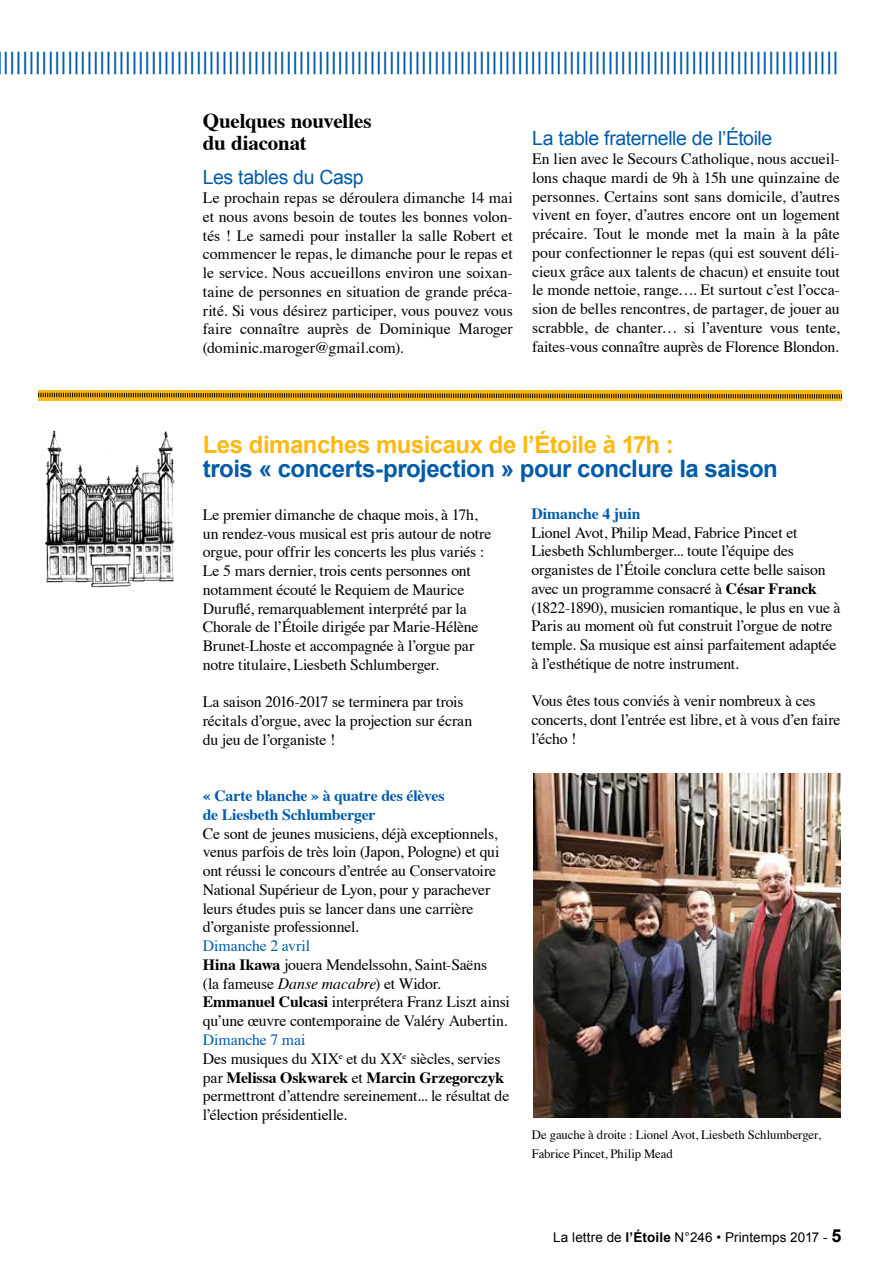
<style>
.page{position:relative;width:893px;height:1263px;background:#fff}
.page>*{position:absolute;margin:0;border:0;box-sizing:border-box;transform-origin:0 0}
.t1{font:24px "Arial";color:#005baa}
.t2{font:700 24px "Arial";letter-spacing:-.02em;color:#005baa}
.t3{font:700 24px "Arial";letter-spacing:-.02em;color:#fdb913}
.t4{font:700 21px/22.5px "Times";letter-spacing:-.01em;color:#000}
.t5{font:19.5px "Arial";letter-spacing:-.02em;color:#005baa}
.t6{font:15.75px/18.8px "Times";letter-spacing:-.015em;color:#000}
.t7{font:700 15.75px/18.8px "Times";letter-spacing:-.01em;color:#005baa}
.t8{font:13.5px "Arial";letter-spacing:.005em;color:#000}
.t9{font:12.75px/18.8px "Times";letter-spacing:-.005em;color:#000}
.s1{font-weight:700}
.s2{color:#005baa}
.s3{font-style:italic}
.s4{font-weight:700;font-size:18px}
</style>
<div class="page">
<div style="left:38px;top:390px;width:804px;height:11px;background:#fdb913"></div>
<svg style="left:38px;top:392px;width:804px;height:7px"></svg>
<img style="left:533px;top:774px;width:308px;height:343px">
<img style="left:45px;top:430px;width:130px;height:162px">
<h1 class="t1" style="left:3px;top:44px;width:837px">||||||||||||||||||||||||||||||||||||||||||||||||||||||||||||||||||||||||||||||||||||||||||||||||||||||||||||||||||||||||||||||||||</h1>
<h2 class="t4" style="left:203px;top:107px;width:170px">Quelques nouvelles du diaconat</h2>
<p class="t5" style="left:203px;top:165px;width:162px">Les tables du Casp</p>
<p class="t6" style="left:203px;top:187px;width:311px;text-align:justify">Le prochain repas se déroulera dimanche 14 mai et nous avons besoin de toutes les bonnes volon&shy;tés ! Le samedi pour installer la salle Robert et commencer le repas, le dimanche pour le repas et le service. Nous accueillons environ une soixan&shy;taine de personnes en situation de grande préca&shy;rité. Si vous désirez participer, vous pouvez vous faire connaître auprès de Dominique Maroger (dominic.maroger@gmail.com).</p>
<p class="t5" style="left:532px;top:126px;width:242px">La table fraternelle de l’Étoile</p>
<p class="t6" style="left:532px;top:148px;width:309px;text-align:justify">En lien avec le Secours Catholique, nous accueil&shy;lons chaque mardi de 9h à 15h une quinzaine de personnes. Certains sont sans domicile, d’autres vivent en foyer, d’autres encore ont un logement précaire. Tout le monde met la main à la pâte pour confectionner le repas (qui est souvent déli&shy;cieux grâce aux talents de chacun) et ensuite tout le monde nettoie, range…. Et surtout c’est l’occa&shy;sion de belles rencontres, de partager, de jouer au scrabble, de chanter… si l’aventure vous tente, faites-vous connaître auprès de Florence Blondon.</p>
<h1 class="t3" style="left:203px;top:428px;width:473px">Les dimanches musicaux de l’étoile à 17h :</h1>
<h1 class="t2" style="left:203px;top:452px;width:576px">trois « concerts-projection » pour conclure la saison</h1>
<p class="t7" style="left:531px;top:502px;width:111px">Dimanche 4 juin</p>
<p class="t6" style="left:531px;top:522px;width:311px">Lionel Avot, Philip Mead, Fabrice Pincet et Liesbeth Schlumberger... toute l’équipe des organistes de l’étoile conclura cette belle saison avec un programme consacré à <span class="s1">César Franck </span>(1822-1890), musicien romantique, le plus en vue à Paris au moment où fut construit l’orgue de notre temple. Sa musique est ainsi parfaitement adaptée à l’esthétique de notre instrument.</p>
<p class="t6" style="left:531px;top:690px;width:311px">Vous êtes tous conviés à venir nombreux à ces concerts, dont l’entrée est libre, et à vous d’en faire l’écho !</p>
<p class="t6" style="left:203px;top:504px;width:290px">Le premier dimanche de chaque mois, à 17h, un rendez-vous musical est pris autour de notre orgue, pour offrir les concerts les plus variés :<br>Le 5 mars dernier, trois cents personnes ont notamment écouté le Requiem de Maurice Duruflé, remarquablement interprété par la Chorale de l’étoile dirigée par Marie-Hélène Brunet-Lhoste et accompagnée à l’orgue par notre titulaire, Liesbeth Schlumberger.</p>
<p class="t6" style="left:203px;top:691px;width:271px">La saison 2016-2017 se terminera par trois récitals d’orgue, avec la projection sur écran du jeu de l’organiste !</p>
<p class="t7" style="left:203px;top:785px;width:243px">« Carte blanche » à quatre des élèves de Liesbeth Schlumberger</p>
<p class="t6" style="left:203px;top:823px;width:298px">Ce sont de jeunes musiciens, déjà exceptionnels, venus parfois de très loin (Japon, Pologne) et qui ont réussi le concours d’entrée au Conservatoire National Supérieur de Lyon, pour y parachever leurs études puis se lancer dans une carrière d’organiste professionnel.</p>
<p class="t6" style="left:203px;top:935px;width:309px"><span class="s2">Dimanche 2 avril<br></span><span class="s1">Hina Ikawa</span> jouera Mendelssohn, Saint-Saëns<br>(la fameuse <span class="s3">Danse macabre</span>) et Widor.<br><span class="s1">Emmanuel Culcasi</span> interprétera Franz Liszt ainsi qu’une œuvre contemporaine de Valéry Aubertin.</p>
<p class="t6" style="left:203px;top:1029px;width:308px"><span class="s2">Dimanche 7 mai<br></span>Des musiques du XIX<sup>e</sup> et du XX<sup>e</sup> siècles, servies par <span class="s1">Melissa Oskwarek</span> et <span class="s1">Marcin Grzegorczyk </span>permettront d’attendre sereinement... le résultat de l’élection présidentielle.</p>
<p class="t9" style="left:532px;top:1125px;width:290px">De gauche à droite : Lionel Avot, Liesbeth Schlumberger,<br>Fabrice Pincet, Philip Mead</p>
<p class="t8" style="left:553px;top:1228px;width:290px">La lettre de <span class="s1">l’Étoile</span> N°246 • Printemps 2017 - <span class="s4">5</span></p>
</div>
